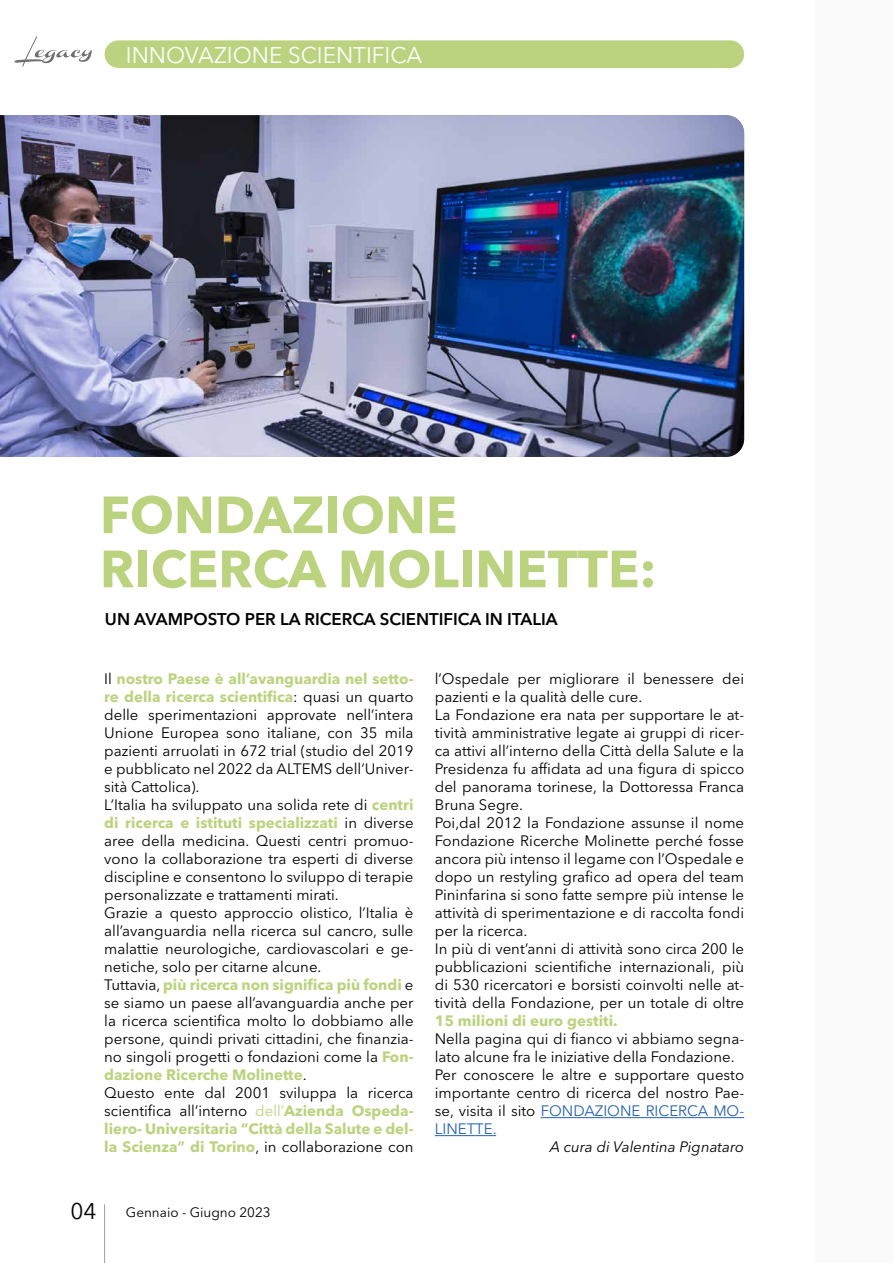
<style>
.page{position:relative;width:893px;height:1263px;background:#fff}
.page>*{position:absolute;margin:0;border:0;box-sizing:border-box;transform-origin:0 0}
.t1{font:700 51.75px/54.2px "Avenir Next LT Pro";color:#bbd37e}
.t2{font:22.5px "Avenir Next LT Pro";color:#fff}
.t3{font:22.5px "Avenir Next LT Pro";color:#000}
.t4{font:600 16.8px "Avenir Next LT Pro";color:#000}
.t5{font:15px/18px "Avenir Next LT Pro";color:#000}
.t6{font:italic 15px "Avenir Next LT Pro";color:#000}
.t7{font:700 15px "Avenir Next LT Pro";color:#bbd37e}
.t8{font:13.5px "Avenir Next LT Pro";color:#000}
.s1{font-weight:700;color:#bbd37e}
.s2{color:#bbd37e}
.s3{color:#2362ad}
</style>
<div class="page">
<div style="left:105px;top:40px;width:639px;height:28px;background:#bbd37e;border-radius:14px"></div>
<img style="left:0;top:115px;width:744px;height:342px">
<hr style="left:541px;top:1117px;width:203px;height:1px;background:#2362ad">
<hr style="left:435px;top:1135px;width:61px;height:1px;background:#2362ad">
<hr style="left:104px;top:1204px;width:1px;height:59px;background:#9d9d9c">
<svg style="left:15px;top:36px;width:77px;height:31px"></svg>
<h2 class="t2" style="left:126px;top:41px;width:298px">INNOVAZIONE SCIENTIFICA</h2>
<h1 class="t1" style="left:100px;top:487px;width:558px">FONDAZIONE<br>RICERCA MOLINETTE:</h1>
<p class="t4" style="left:105px;top:609px;width:454px">UN AVAMPOSTO PER LA RICERCA SCIENTIFICA IN ITALIA</p>
<p class="t5" style="left:104px;top:670px;width:311px">Il <span class="s1">nostro Paese è all’avanguardia nel setto&shy;re della ricerca scientifica</span>: quasi un quarto delle sperimentazioni approvate nell’intera Unione Europea sono italiane, con 35 mila pazienti arruolati in 672 trial (studio del 2019 e pubblicato nel 2022 da ALTEMS dell’Univer&shy;sità Cattolica).<br>L’Italia ha sviluppato una solida rete di <span class="s1">centri di ricerca e istituti specializzati</span> in diverse aree della medicina. Questi centri promuo&shy;vono la collaborazione tra esperti di diverse discipline e consentono lo sviluppo di terapie personalizzate e trattamenti mirati.<br>Grazie a questo approccio olistico, l’Italia è all’avanguardia nella ricerca sul cancro, sulle malattie neurologiche, cardiovascolari e ge&shy;netiche, solo per citarne alcune.<br>Tuttavia, <span class="s1">più ricerca non significa più fondi</span> e se siamo un paese all’avanguardia anche per la ricerca scientifica molto lo dobbiamo alle persone, quindi privati cittadini, che finanzia&shy;no singoli progetti o fondazioni come la <span class="s1">Fon&shy;dazione Ricerche Molinette</span>.<br>Questo ente dal 2001 sviluppa la ricerca scientifica all’interno <span class="s2">dell’</span><span class="s1">Azienda Ospeda&shy;liero- Universitaria “Città della Salute e del&shy;la Scienza” di Torino</span>, in collaborazione con</p>
<p class="t5" style="left:435px;top:670px;width:311px">l’Ospedale per migliorare il benessere dei pazienti e la qualità delle cure.<br>La Fondazione era nata per supportare le at&shy;tività amministrative legate ai gruppi di ricer&shy;ca attivi all’interno della Città della Salute e la Presidenza fu affidata ad una figura di spicco del panorama torinese, la Dottoressa Franca Bruna Segre.<br>Poi,dal 2012 la Fondazione assunse il nome Fondazione Ricerche Molinette perché fosse ancora più intenso il legame con l’Ospedale e dopo un restyling grafico ad opera del team Pininfarina si sono fatte sempre più intense le attività di sperimentazione e di raccolta fondi per la ricerca.<br>In più di vent’anni di attività sono circa 200 le pubblicazioni scientifiche internazionali, più di 530 ricercatori e borsisti coinvolti nelle at&shy;tività della Fondazione, per un totale di oltre</p>
<p class="t7" style="left:435px;top:1012px;width:184px">15 milioni di euro gestiti.</p>
<p class="t5" style="left:435px;top:1030px;width:311px">Nella pagina qui di fianco vi abbiamo segna&shy;lato alcune fra le iniziative della Fondazione.<br>Per conoscere le altre e supportare questo importante centro di ricerca del nostro Pae&shy;se, visita il sito <span class="s3">FONDAZIONE RICERCA MO-LINETTE.</span></p>
<p class="t6" style="left:550px;top:1138px;width:196px">A cura di Valentina Pignataro</p>
<h2 class="t3" style="left:71px;top:1198px;width:28px">04</h2>
<p class="t8" style="left:126px;top:1204px;width:146px">Gennaio - Giugno 2023</p>
</div>
